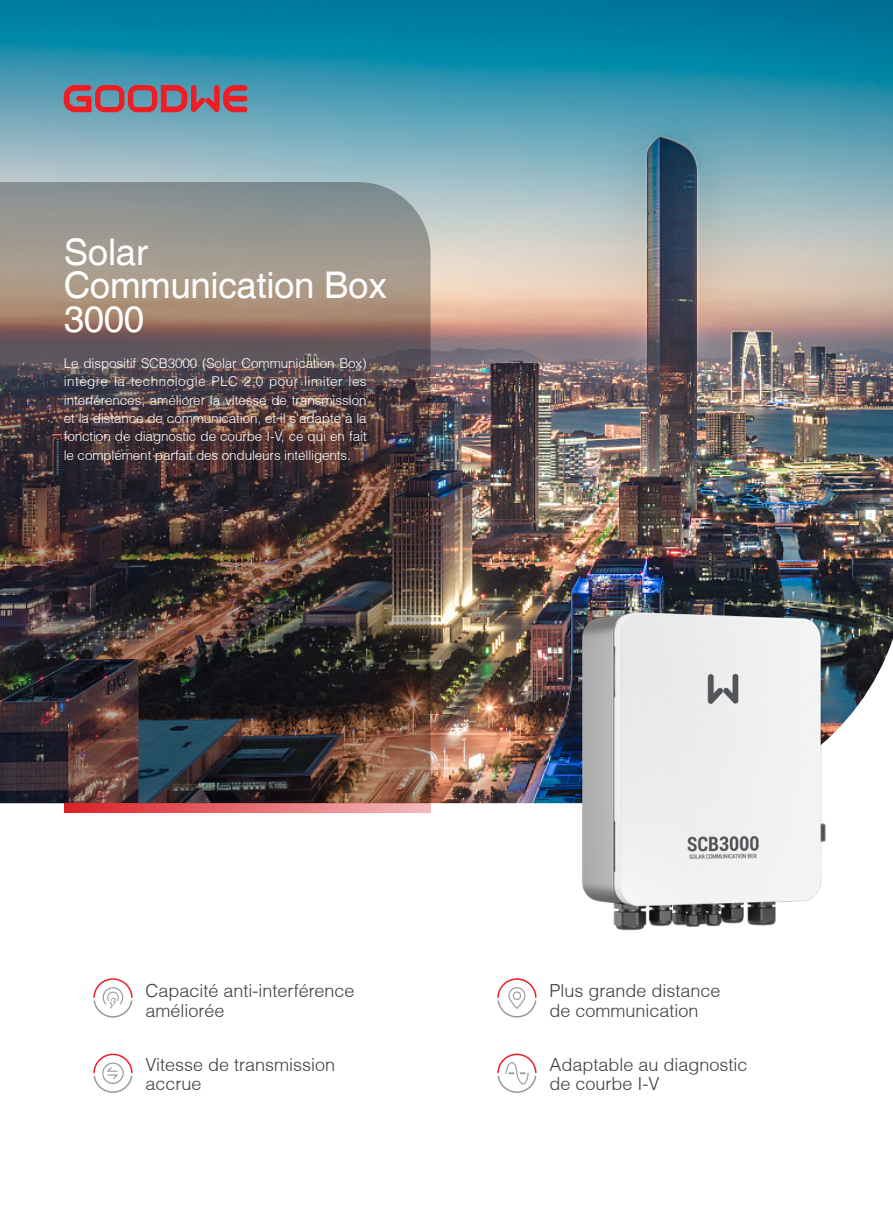
<style>
.page{position:relative;width:893px;height:1212px;background:#fff}
.page>*{position:absolute;margin:0;border:0;box-sizing:border-box;transform-origin:0 0}
.t1{font:36.75px/33px "Helvetica";letter-spacing:-.01em;color:#fff}
.t2{font:300 18px/19.5px "Helvetica";color:#3e3e3f}
.t3{font:300 13.5px/18.3px "Helvetica";letter-spacing:-.01em;color:#fff;text-align:justify}
</style>
<div class="page">
<img style="left:0;top:0;width:893px;height:803px">
<img style="left:0;top:182px;width:431px;height:621px">
<svg style="left:64px;top:85px;width:183px;height:27px"></svg>
<img style="left:563px;top:591px;width:275px;height:340px">
<svg style="left:64px;top:803px;width:367px;height:9px"></svg>
<svg style="left:93px;top:978px;width:40px;height:40px"></svg>
<svg style="left:93px;top:1053px;width:40px;height:40px"></svg>
<svg style="left:497px;top:978px;width:40px;height:40px"></svg>
<svg style="left:497px;top:1053px;width:40px;height:40px"></svg>
<p class="t1" style="left:64px;top:237px;width:324px">Solar<br>Communication Box<br>3000</p>
<p class="t3" style="left:64px;top:354px;width:304px">Le dispositif SCB3000 (Solar Communication Box) intègre la technologie PLC 2.0 pour limiter les interférences, améliorer la vitesse de transmission et la distance de communication, et il s'adapte à la fonction de diagnostic de courbe I-V, ce qui en fait le complément parfait des onduleurs intelligents.</p>
<p class="t2" style="left:146px;top:981px;width:211px">Capacité anti-interférence améliorée</p>
<p class="t2" style="left:146px;top:1054px;width:191px">Vitesse de transmission accrue</p>
<p class="t2" style="left:549px;top:981px;width:173px">Plus grande distance de communication</p>
<p class="t2" style="left:549px;top:1054px;width:200px">Adaptable au diagnostic de courbe I-V</p>
</div>
